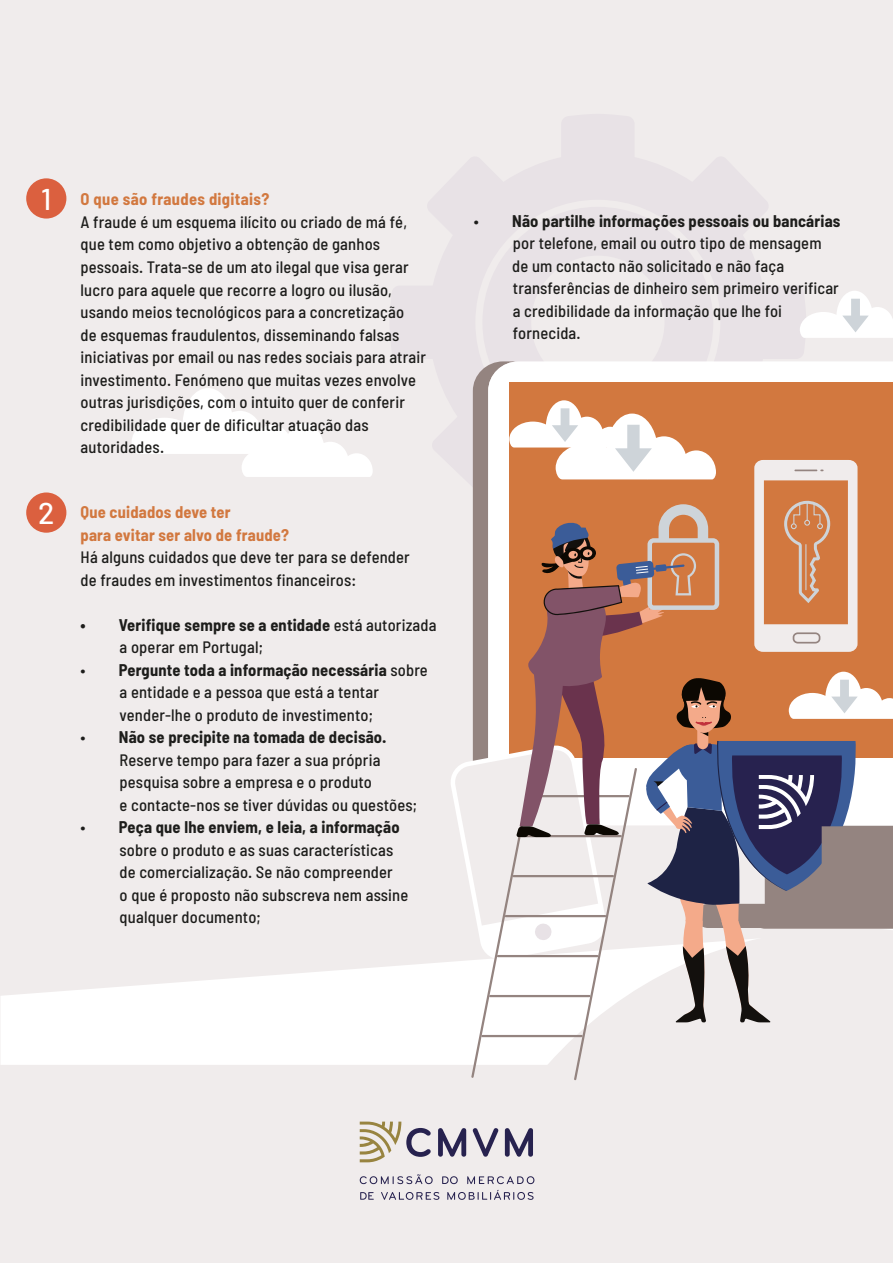
<style>
.page{position:relative;width:893px;height:1263px;background:#fff}
.page>*{position:absolute;margin:0;border:0;box-sizing:border-box;transform-origin:0 0}
.t1{font:500 30px "Barlow";color:#fff}
.t2{font:500 semi-condensed 16.5px/22.5px "Barlow";letter-spacing:.01em;color:#1d1d1b}
.t3{font:700 semi-condensed 16.5px/22.5px "Barlow";letter-spacing:.01em;color:#d2783f}
.s1{font-weight:700}
</style>
<div class="page">
<div style="left:0;top:1px;width:893px;height:1262px;background:#f0ecec"></div>
<svg style="left:1px;top:962px;width:445px;height:103px;fill:#fff"></svg>
<svg style="left:132px;top:388px;width:241px;height:89px"></svg>
<svg style="left:800px;top:291px;width:93px;height:47px"></svg>
<div style="left:26px;top:178px;width:40px;height:41px;background:#db603f;border-radius:50%"></div>
<div style="left:26px;top:492px;width:40px;height:41px;background:#db603f;border-radius:50%"></div>
<svg style="left:446px;top:361px;width:447px;height:719px"></svg>
<svg style="left:438px;top:1128px;width:28px;height:29px"></svg>
<svg style="left:473px;top:1128px;width:25px;height:29px"></svg>
<svg style="left:505px;top:1128px;width:28px;height:29px"></svg>
<svg style="left:360px;top:1174px;width:73px;height:10px"></svg>
<svg style="left:442px;top:1176px;width:16px;height:8px"></svg>
<svg style="left:467px;top:1176px;width:67px;height:8px"></svg>
<svg style="left:360px;top:1192px;width:14px;height:8px"></svg>
<svg style="left:381px;top:1192px;width:58px;height:8px"></svg>
<svg style="left:447px;top:1190px;width:87px;height:10px"></svg>
<svg style="left:360px;top:1121px;width:71px;height:41px"></svg>
<h1 class="t1" style="left:41px;top:181px;width:12px">1</h1>
<h1 class="t1" style="left:38px;top:495px;width:18px">2</h1>
<p class="t3" style="left:81px;top:188px;width:190px">O que são fraudes digitais?</p>
<p class="t2" style="left:81px;top:210px;width:347px">A fraude é um esquema ilícito ou criado de má fé, que tem como objetivo a obtenção de ganhos pessoais. Trata-se de um ato ilegal que visa gerar lucro para aquele que recorre a logro ou ilusão, usando meios tecnológicos para a concretização<br>de esquemas fraudulentos, disseminando falsas iniciativas por email ou nas redes sociais para atrair investimento. Fenómeno que muitas vezes envolve outras jurisdições, com o intuito quer de conferir credibilidade quer de dificultar atuação das autoridades.</p>
<p class="t3" style="left:81px;top:501px;width:210px">Que cuidados deve ter<br>para evitar ser alvo de fraude?</p>
<p class="t2" style="left:81px;top:546px;width:331px">Há alguns cuidados que deve ter para se defender de fraudes em investimentos financeiros:</p>
<p class="t2" style="left:120px;top:613px;width:318px;text-indent:-39px"><span class="s1">• Verifique sempre se a entidade</span> está autorizada a operar em Portugal;</p>
<p class="t2" style="left:120px;top:658px;width:310px;text-indent:-39px">• <span class="s1">Pergunte toda a informação necessária</span> sobre a entidade e a pessoa que está a tentar vender-lhe o produto de investimento;</p>
<p class="t2" style="left:120px;top:726px;width:299px;text-indent:-39px">• <span class="s1">Não se precipite na tomada de decisão.<br></span>Reserve tempo para fazer a sua própria pesquisa sobre a empresa e o produto<br>e contacte-nos se tiver dúvidas ou questões;</p>
<p class="t2" style="left:120px;top:816px;width:290px;text-indent:-39px">• <span class="s1">Peça que lhe enviem, e leia, a informação </span>sobre o produto e as suas características de comercialização. Se não compreender<br>o que é proposto não subscreva nem assine qualquer documento;</p>
<p class="t2" style="left:512px;top:209px;width:330px;text-indent:-38px">• <span class="s1">Não partilhe informações pessoais ou bancárias </span>por telefone, email ou outro tipo de mensagem de um contacto não solicitado e não faça transferências de dinheiro sem primeiro verificar a credibilidade da informação que lhe foi fornecida.</p>
</div>
